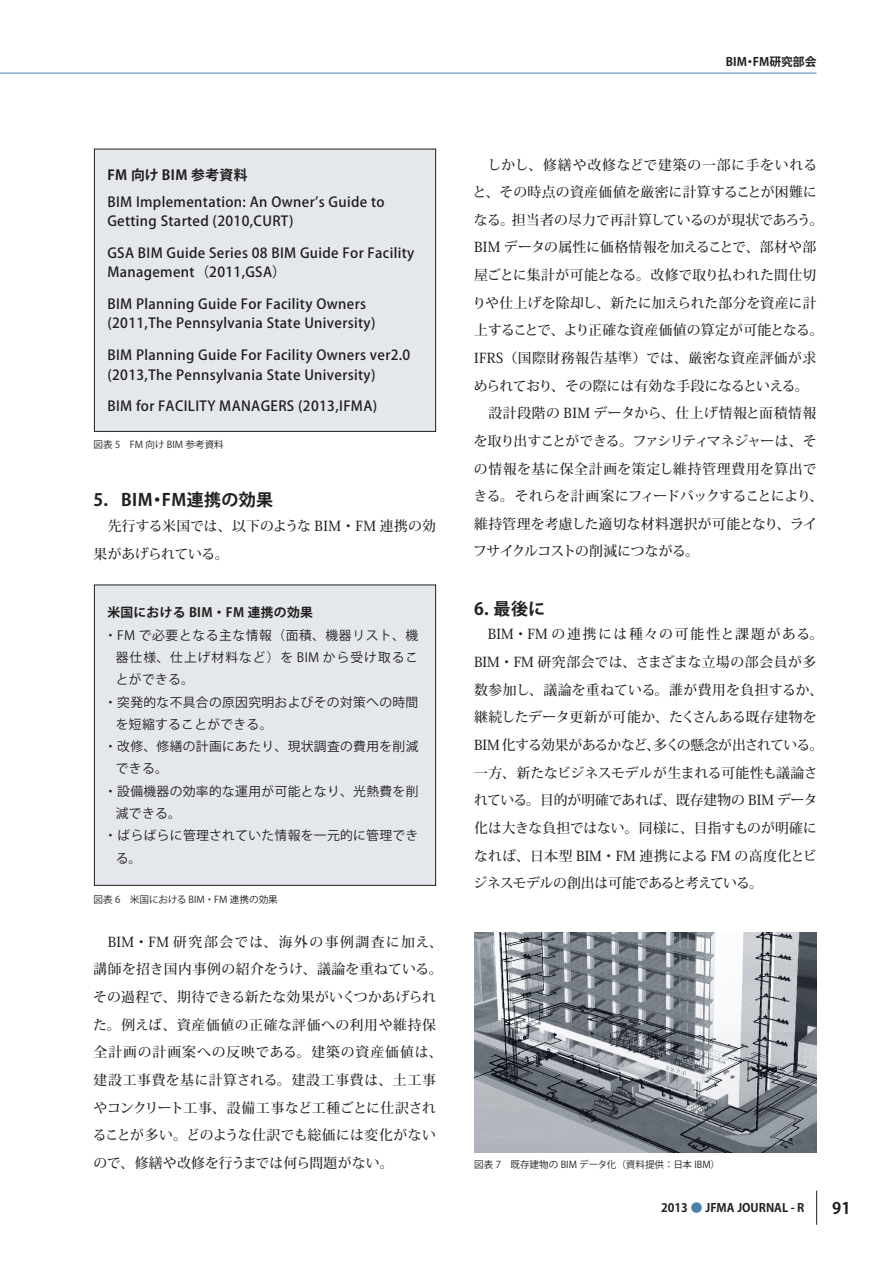
<style>
.page{position:relative;width:893px;height:1263px;background:#fff}
.page>*{position:absolute;margin:0;border:0;box-sizing:border-box;transform-origin:0 0}
.t1{font:700 16.95px "Koz Go Pro";letter-spacing:.025em;color:#231f20}
.t2{font:700 15.9px "Koz Go Pro";color:#231f20}
.t3{font:500 13.8px/27.6px "Koz Min Pro";letter-spacing:.015em;color:#231f20}
.t4{font:500 13.8px/19.2px "Koz Go Pro";letter-spacing:.025em;color:#231f20}
.t5{font:500 13.8px/27.6px "Koz Min Pro";letter-spacing:.035em;color:#231f20}
.t6{font:500 13.8px/27.6px "Koz Min Pro";letter-spacing:-.005em;color:#231f20}
.t7{font:12.75px "Koz Go Pro";letter-spacing:.03em;color:#231f20}
.t8{font:12.75px "Koz Go Pro";letter-spacing:.05em;color:#231f20}
.t9{font:12.75px "Koz Go Pro";letter-spacing:.08em;color:#231f20}
.t10{font:700 12.75px "Koz Go Pro";letter-spacing:.025em;color:#231f20}
.t11{font:700 11.7px "Koz Go Pro";color:#231f20}
.t12{font:9.6px "Koz Go Pro";color:#231f20}
.s1{font-weight:700}
.s2{color:#4883a9}
</style>
<div class="page">
<hr style="left:816px;top:1191px;width:1px;height:34px;background:#231f20">
<hr style="left:0;top:73px;width:816px;height:1px;background:#4883a9">
<div style="left:94px;top:149px;width:342px;height:282px;background:#e4e7eb"></div>
<div style="left:94px;top:149px;width:342px;height:283px;border:1px solid #231f20"></div>
<div style="left:94px;top:585px;width:342px;height:300px;background:#e4e7eb"></div>
<div style="left:94px;top:585px;width:342px;height:300px;border:1px solid #231f20"></div>
<img style="left:474px;top:932px;width:342px;height:220px">
<p class="t4" style="left:107px;top:161px;width:279px;line-height:27.6px"><span class="s1">FM 向け BIM 参考資料<br></span>BIM Implementation: An Owner’s Guide to</p>
<p class="t4" style="left:107px;top:212px;width:188px">Getting Started (2010,CURT)</p>
<p class="t4" style="left:107px;top:244px;width:309px">GSA BIM Guide Series 08 BIM Guide For Facility<br>Management（2011,GSA）</p>
<p class="t4" style="left:107px;top:295px;width:270px">BIM Planning Guide For Facility Owners (2011,The Pennsylvania State University)</p>
<p class="t4" style="left:107px;top:346px;width:304px">BIM Planning Guide For Facility Owners ver2.0 (2013,The Pennsylvania State University)</p>
<p class="t4" style="left:107px;top:397px;width:271px">BIM for FACILITY MANAGERS (2013,IFMA)</p>
<p class="t12" style="left:94px;top:438px;width:132px">図表 5　FM 向け BIM 参考資料</p>
<p class="t1" style="left:94px;top:489px;width:181px">5．BIM・FM連携の効果</p>
<p class="t6" style="left:94px;top:512px;width:344px">　先行する米国では、以下のような BIM・FM 連携の効果があげられている。</p>
<p class="t10" style="left:107px;top:604px;width:207px">米国における BIM・FM 連携の効果</p>
<p class="t8" style="left:104px;top:627px;width:316px">・FM で必要となる主な情報（面積、機器リスト、機</p>
<p class="t9" style="left:116px;top:649px;width:304px">器仕様、仕上げ材料など）を BIM から受け取るこ</p>
<p class="t7" style="left:116px;top:671px;width:80px">とができる。</p>
<p class="t7" style="left:104px;top:693px;width:316px">・突発的な不具合の原因究明およびその対策への時間</p>
<p class="t7" style="left:116px;top:716px;width:158px">を短縮することができる。</p>
<p class="t7" style="left:104px;top:738px;width:316px">・改修、修繕の計画にあたり、現状調査の費用を削減</p>
<p class="t7" style="left:116px;top:760px;width:53px">できる。</p>
<p class="t7" style="left:104px;top:783px;width:316px">・設備機器の効率的な運用が可能となり、光熱費を削</p>
<p class="t7" style="left:116px;top:805px;width:67px">減できる。</p>
<p class="t7" style="left:104px;top:827px;width:316px">・ばらばらに管理されていた情報を一元的に管理でき</p>
<p class="t7" style="left:116px;top:850px;width:27px">る。</p>
<p class="t12" style="left:94px;top:893px;width:186px">図表 6　米国における BIM・FM 連携の効果</p>
<p class="t5" style="left:93px;top:927px;width:351px">　BIM・FM 研究部会では、海外の事例調査に加え、講師を招き国内事例の紹介をうけ、議論を重ねている。その過程で、期待できる新たな効果がいくつかあげられた。例えば、資産価値の正確な評価への利用や維持保全計画の計画案への反映である。建築の資産価値は、建設工事費を基に計算される。建設工事費は、土工事やコンクリート工事、設備工事など工種ごとに仕訳されることが多い。どのような仕訳でも総価には変化がないので、修繕や改修を行うまでは何ら問題がない。</p>
<p class="t11" style="left:726px;top:54px;width:92px">BIM・FM研究部会</p>
<p class="t3" style="left:472px;top:150px;width:352px">　しかし、修繕や改修などで建築の一部に手をいれると、その時点の資産価値を厳密に計算することが困難になる。担当者の尽力で再計算しているのが現状であろう。<br>BIM データの属性に価格情報を加えることで、部材や部屋ごとに集計が可能となる。改修で取り払われた間仕切りや仕上げを除却し、新たに加えられた部分を資産に計上することで、より正確な資産価値の算定が可能となる。<br>IFRS（国際財務報告基準）では、厳密な資産評価が求められており、その際には有効な手段になるといえる。　設計段階の BIM データから、仕上げ情報と面積情報を取り出すことができる。ファシリティマネジャーは、その情報を基に保全計画を策定し維持管理費用を算出できる。それらを計画案にフィードバックすることにより、維持管理を考慮した適切な材料選択が可能となり、ライフサイクルコストの削減につながる。</p>
<p class="t1" style="left:474px;top:597px;width:72px">6. 最後に</p>
<p class="t3" style="left:473px;top:620px;width:351px">　BIM・FM の連携には種々の可能性と課題がある。<br>BIM・FM 研究部会では、さまざまな立場の部会員が多数参加し、議論を重ねている。誰が費用を負担するか、継続したデータ更新が可能か、たくさんある既存建物を<br>BIM 化する効果があるかなど、多くの懸念が出されている。一方、新たなビジネスモデルが生まれる可能性も議論されている。目的が明確であれば、既存建物の BIM データ化は大きな負担ではない。同様に、目指すものが明確になれば、日本型 BIM・FM 連携による FM の高度化とビジネスモデルの創出は可能であると考えている。</p>
<p class="t12" style="left:474px;top:1158px;width:248px">図表 7　既存建物の BIM データ化（資料提供：日本 IBM）</p>
<p class="t11" style="left:661px;top:1200px;width:145px">2013 <span class="s2">●</span> JFMA JOURNAL - R</p>
<p class="t2" style="left:832px;top:1198px;width:20px">91</p>
</div>
